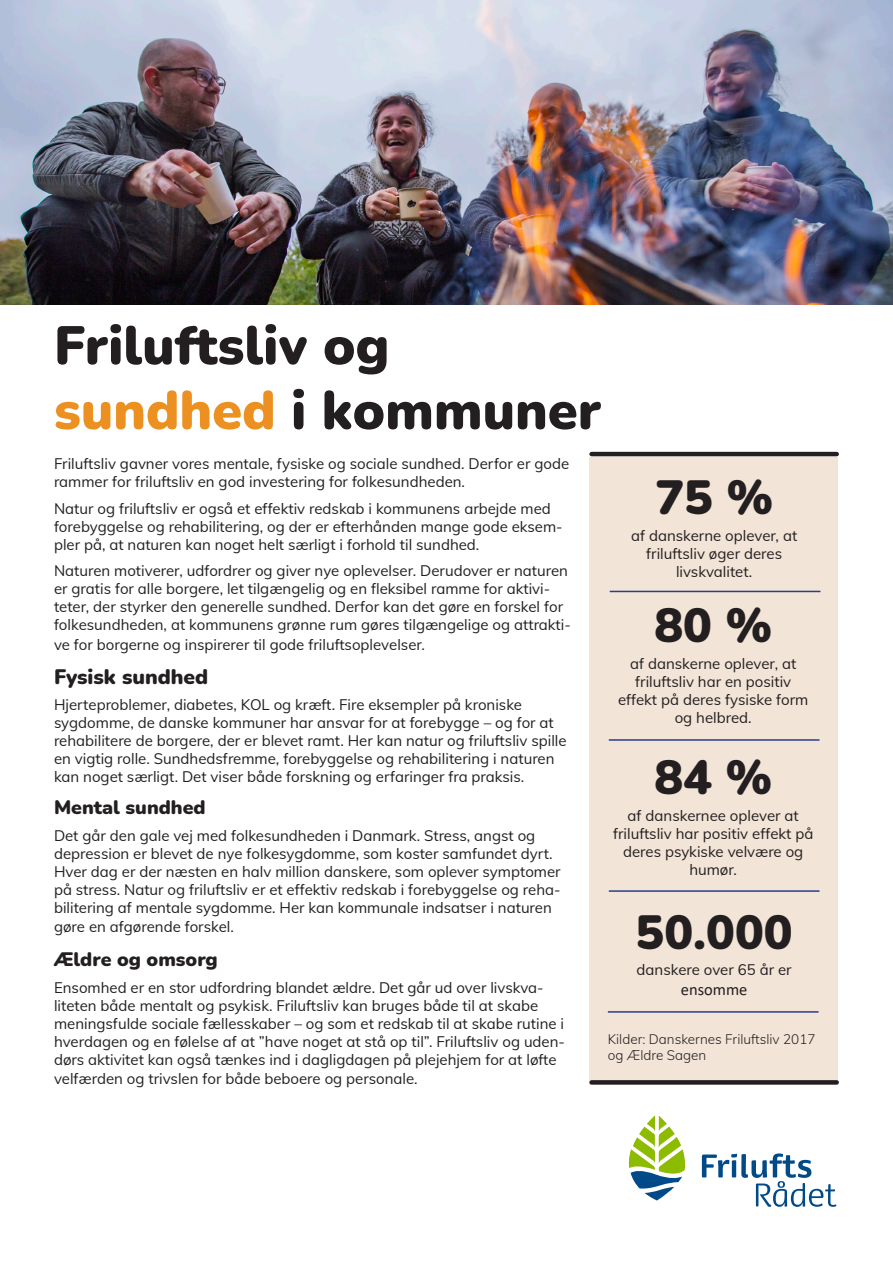
<style>
.page{position:relative;width:893px;height:1263px;background:#fff}
.page>*{position:absolute;margin:0;border:0;box-sizing:border-box;transform-origin:0 0}
.t1{font:900 54px "Nunito";color:#231f20}
.t2{font:900 48px "Nunito";color:#231f20}
.t3{font:900 21px "Nunito";color:#231f20}
.t4{font:900 19.5px "Nunito";color:#231f20}
.t5{font:16.5px "Calibri";color:#231f20}
.t6{font:15px/18px "Mulish";color:#231f20}
.t7{font:300 13.5px/16.2px "Mulish";color:#231f20}
.s1{color:#ec9121}
</style>
<div class="page">
<img style="left:0;top:0;width:893px;height:304px">
<svg style="left:702px;top:1153px;width:134px;height:54px"></svg>
<svg style="left:629px;top:1115px;width:56px;height:85px"></svg>
<div style="left:589px;top:457px;width:249px;height:627px;background:#f2e4d7"></div>
<div style="left:592px;top:1080px;width:245px;height:5px;background:#231f20"></div>
<hr style="left:592px;top:452px;width:245px;height:4px;background:#231f20">
<hr style="left:609px;top:890px;width:210px;height:2px;background:#253f8e">
<hr style="left:609px;top:739px;width:210px;height:2px;background:#253f8e">
<hr style="left:608px;top:1011px;width:210px;height:2px;background:#253f8e">
<hr style="left:610px;top:591px;width:210px;height:1px;background:#253f8e">
<p class="t1" style="left:54px;top:307px;width:337px">Friluftsliv og</p>
<p class="t1" style="left:54px;top:371px;width:549px"><span class="s1">sundhed</span> i kommuner</p>
<p class="t6" style="left:54px;top:454px;width:517px">Friluftsliv gavner vores mentale, fysiske og sociale sundhed. Derfor er gode rammer for friluftsliv en god investering for folkesundheden.</p>
<p class="t6" style="left:54px;top:498px;width:510px">Natur og friluftsliv er også et effektiv redskab i kommunens arbejde med forebyggelse og rehabilitering, og der er efterhånden mange gode eksem&shy;pler på, at naturen kan noget helt særligt i forhold til sundhed.</p>
<p class="t6" style="left:54px;top:561px;width:518px">Naturen motiverer, udfordrer og giver nye oplevelser. Derudover er naturen er gratis for alle borgere, let tilgængelig og en fleksibel ramme for aktivi&shy;teter, der styrker den generelle sundhed. Derfor kan det gøre en forskel for folkesundheden, at kommunens grønne rum gøres tilgængelige og attrakti-</p>
<p class="t6" style="left:54px;top:635px;width:373px">ve for borgerne og inspirerer til gode friluftsoplevelser.</p>
<p class="t3" style="left:54px;top:661px;width:156px">Fysisk sundhed</p>
<p class="t6" style="left:54px;top:695px;width:514px">Hjerteproblemer, diabetes, KOL og kræft. Fire eksempler på kroniske sygdomme, de danske kommuner har ansvar for at forebygge – og for at rehabilitere de borgere, der er blevet ramt. Her kan natur og friluftsliv spille en vigtig rolle. Sundhedsfremme, forebyggelse og rehabilitering i naturen kan noget særligt. Det viser både forskning og erfaringer fra praksis.</p>
<p class="t4" style="left:54px;top:793px;width:153px">Mental sundhed</p>
<p class="t6" style="left:54px;top:825px;width:508px">Det går den gale vej med folkesundheden i Danmark. Stress, angst og depression er blevet de nye folkesygdomme, som koster samfundet dyrt.<br>Hver dag er der næsten en halv million danskere, som oplever symptomer på stress. Natur og friluftsliv er et effektiv redskab i forebyggelse og reha&shy;bilitering af mentale sygdomme. Her kan kommunale indsatser i naturen</p>
<p class="t6" style="left:54px;top:917px;width:181px">gøre en afgørende forskel.</p>
<p class="t4" style="left:54px;top:945px;width:165px">Ældre og omsorg</p>
<p class="t6" style="left:54px;top:977px;width:512px">Ensomhed er en stor udfordring blandet ældre. Det går ud over livskva&shy;liteten både mentalt og psykisk. Friluftsliv kan bruges både til at skabe meningsfulde sociale fællesskaber – og som et redskab til at skabe rutine i hverdagen og en følelse af at ”have noget at stå op til”. Friluftsliv og uden&shy;dørs aktivitet kan også tænkes ind i dagligdagen på plejehjem for at løfte</p>
<p class="t6" style="left:54px;top:1069px;width:365px">velfærden og trivslen for både beboere og personale.</p>
<p class="t2" style="left:655px;top:463px;width:119px">75 %</p>
<p class="t6" style="left:631px;top:526px;width:168px;text-align:center">af danskerne oplever, at friluftsliv øger deres livskvalitet.</p>
<p class="t2" style="left:654px;top:591px;width:119px">80 %</p>
<p class="t6" style="left:618px;top:653px;width:192px;text-align:center">af danskerne oplever, at friluftsliv har en positiv effekt på deres fysiske form og helbred.</p>
<p class="t2" style="left:654px;top:743px;width:119px">84 %</p>
<p class="t6" style="left:613px;top:805px;width:202px;text-align:center">af danskernee oplever at friluftsliv har positiv effekt på deres psykiske velvære og humør.</p>
<p class="t2" style="left:636px;top:898px;width:159px">50.000</p>
<p class="t6" style="left:637px;top:960px;width:157px">danskere over 65 år er</p>
<p class="t5" style="left:681px;top:978px;width:68px">ensomme</p>
<p class="t7" style="left:608px;top:1030px;width:209px">Kilder: Danskernes Friluftsliv 2017 og Ældre Sagen</p>
</div>
